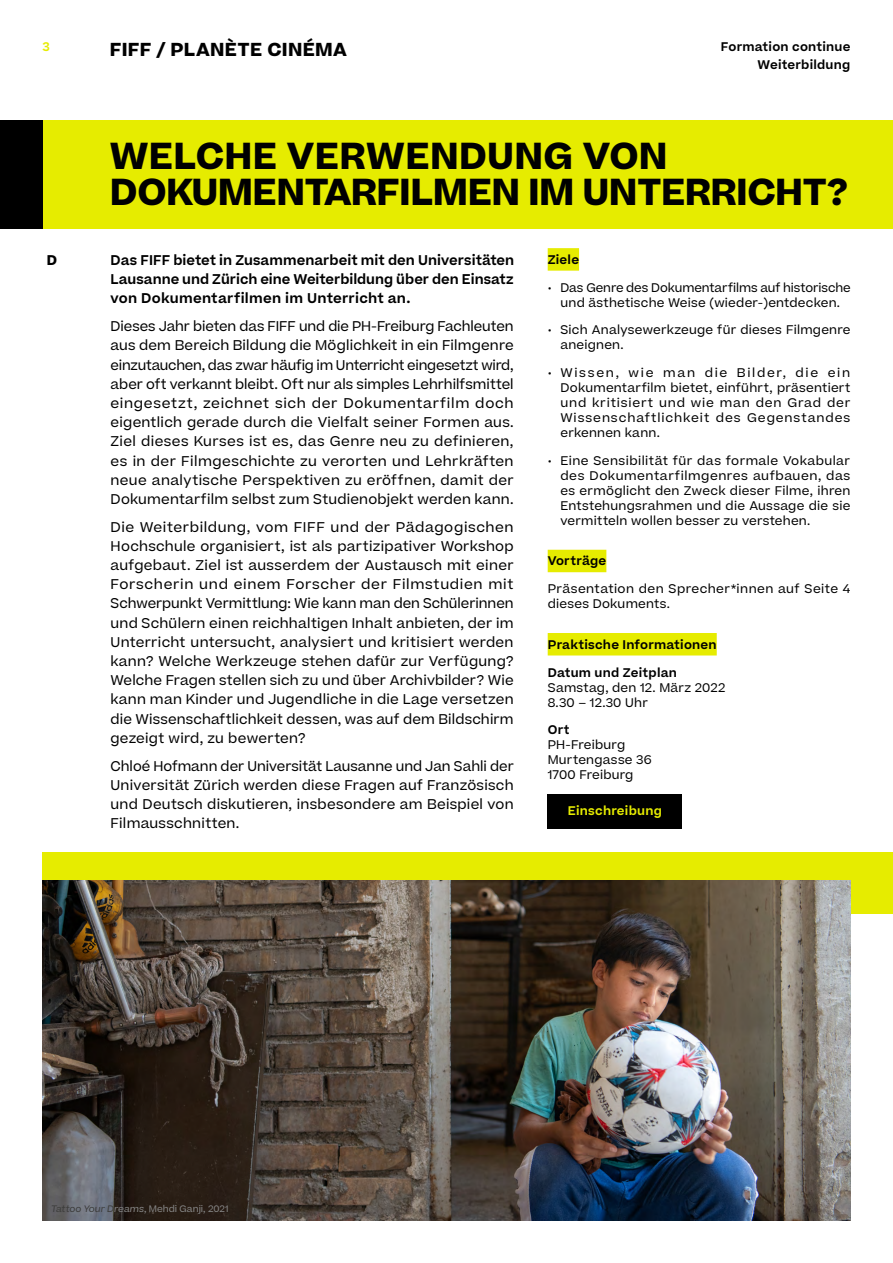
<style>
.page{position:relative;width:893px;height:1263px;background:#fff}
.page>*{position:absolute;margin:0;border:0;box-sizing:border-box;transform-origin:0 0}
.t1{font:700 36px/36px "Beatrice";letter-spacing:-.015em;color:#000}
.t2{font:700 18px "Beatrice";letter-spacing:.02em;color:#000}
.t3{font:13.5px/19.2px "Beatrice";letter-spacing:.015em;color:#000;text-align:justify}
.t4{font:600 13.5px/19.2px "Beatrice";letter-spacing:.02em;color:#000;text-align:justify}
.t5{font:700 13.5px "Beatrice";color:#000}
.t6{font:12px/15px "Beatrice";letter-spacing:.02em;color:#000}
.t7{font:600 12px/18px "Beatrice";letter-spacing:.02em;color:#000;text-align:right}
.t8{font:12px/15px "Beatrice";color:#000;text-align:center}
.t9{font:600 12px "Beatrice";letter-spacing:.02em;color:#e6ec00}
.t10{font:9px "Beatrice";color:#878787}
.s1{font-style:italic;color:#3c3c3b}
.s2{font-style:italic}
</style>
<div class="page">
<div style="left:43px;top:853px;width:850px;height:61px;background:#e6ec00"></div>
<img style="left:43px;top:880px;width:807px;height:340px">
<div style="left:43px;top:120px;width:850px;height:109px;background:#e6ec00"></div>
<div style="left:0;top:120px;width:43px;height:109px;background:#000"></div>
<div style="left:548px;top:248px;width:31px;height:23px;background:#e6ec00"></div>
<div style="left:548px;top:550px;width:58px;height:22px;background:#e6ec00"></div>
<div style="left:548px;top:633px;width:169px;height:22px;background:#e6ec00"></div>
<div style="left:548px;top:794px;width:134px;height:34px;background:#000"></div>
<p class="t9" style="left:43px;top:39px;width:9px">3</p>
<h2 class="t2" style="left:110px;top:37px;width:239px">FIFF / PLANÈTE CINÉMA</h2>
<p class="t7" style="left:721px;top:38px;width:131px">Formation continue<br>Weiterbildung</p>
<h1 class="t1" style="left:110px;top:138px;width:740px">WELCHE VERWENDUNG VON<br>DOKUMENTARFILMEN IM UNTERRICHT?</h1>
<p class="t5" style="left:47px;top:251px;width:12px">D</p>
<p class="t4" style="left:111px;top:250px;width:405px">Das FIFF bietet in Zusammenarbeit mit den Universitäten Lausanne und Zürich eine Weiterbildung über den Einsatz von Dokumentarfilmen im Unterricht an.</p>
<p class="t3" style="left:111px;top:316px;width:405px">Dieses Jahr bieten das FIFF und die PH-Freiburg Fachleuten aus dem Bereich Bildung die Möglichkeit in ein Filmgenre einzutauchen, das zwar häufig im Unterricht eingesetzt wird, aber oft verkannt bleibt. Oft nur als simples Lehrhilfsmittel eingesetzt, zeichnet sich der Dokumentarfilm doch eigentlich gerade durch die Vielfalt seiner Formen aus.<br>Ziel dieses Kurses ist es, das Genre neu zu definieren, es in der Filmgeschichte zu verorten und Lehrkräften neue analytische Perspektiven zu eröffnen, damit der Dokumentarfilm selbst zum Studienobjekt werden kann.</p>
<p class="t3" style="left:111px;top:517px;width:405px">Die Weiterbildung, vom FIFF und der Pädagogischen Hochschule organisiert, ist als partizipativer Workshop aufgebaut. Ziel ist ausserdem der Austausch mit einer Forscherin und einem Forscher der Filmstudien mit Schwerpunkt Vermittlung: Wie kann man den Schülerinnen und Schülern einen reichhaltigen Inhalt anbieten, der im Unterricht untersucht, analysiert und kritisiert werden kann? Welche Werkzeuge stehen dafür zur Verfügung?<br>Welche Fragen stellen sich zu und über Archivbilder? Wie kann man Kinder und Jugendliche in die Lage versetzen die Wissenschaftlichkeit dessen, was auf dem Bildschirm gezeigt wird, zu bewerten?</p>
<p class="t3" style="left:111px;top:756px;width:405px">Chloé Hofmann der Universität Lausanne und Jan Sahli der Universität Zürich werden diese Fragen auf Französisch und Deutsch diskutieren, insbesondere am Beispiel von Filmausschnitten.</p>
<p class="t7" style="left:548px;top:251px;width:33px">Ziele</p>
<p class="t8" style="left:548px;top:280px;width:304px">• Das Genre des Dokumentarfilms auf historische und ästhetische Weise (wieder-)entdecken.</p>
<p class="t6" style="left:560px;top:322px;width:291px;text-indent:-13px">• Sich Analysewerkzeuge für dieses Filmgenre aneignen.</p>
<p class="t6" style="left:560px;top:365px;width:291px;text-align:justify;text-indent:-13px">• Wissen, wie man die Bilder, die ein Dokumentarfilm bietet, einführt, präsentiert und kritisiert und wie man den Grad der Wissenschaftlichkeit des Gegenstandes erkennen kann.</p>
<p class="t6" style="left:560px;top:453px;width:292px;text-align:justify;text-indent:-13px">• Eine Sensibilität für das formale Vokabular des Dokumentarfilmgenres aufbauen, das es ermöglicht den Zweck dieser Filme, ihren Entstehungsrahmen und die Aussage die sie vermitteln wollen besser zu verstehen.</p>
<p class="t7" style="left:548px;top:552px;width:60px">Vorträge</p>
<p class="t6" style="left:548px;top:581px;width:304px">Präsentation den Sprecher*innen auf Seite 4 dieses Dokuments.</p>
<p class="t7" style="left:548px;top:635px;width:171px">Praktische Informationen</p>
<p class="t7" style="left:548px;top:663px;width:131px">Datum und Zeitplan</p>
<p class="t6" style="left:548px;top:679px;width:179px">Samstag, den 12. März 2022<br>8.30 – 12.30 Uhr</p>
<p class="t7" style="left:548px;top:721px;width:23px">Ort</p>
<p class="t6" style="left:548px;top:737px;width:105px">PH-Freiburg<br>Murtengasse 36<br>1700 Freiburg</p>
<p class="t9" style="left:568px;top:803px;width:96px">Einschreibung</p>
<p class="t10" style="left:51px;top:1203px;width:179px"><span class="s1">Tattoo Your D</span><span class="s2">reams</span>, Mehdi Ganji, 2021</p>
</div>
